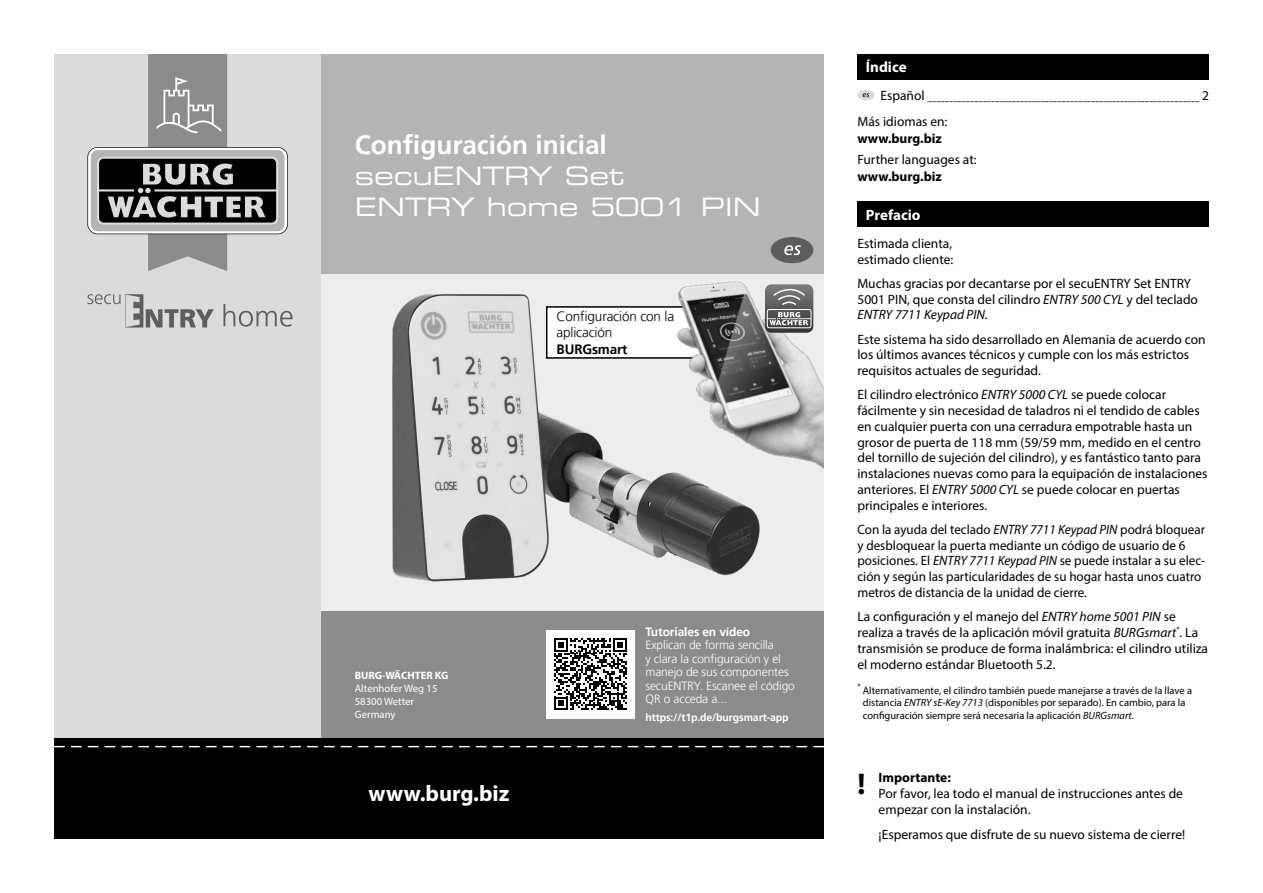
<style>
.page{position:relative;width:1263px;height:893px;background:#fff}
.page>*{position:absolute;margin:0;border:0;box-sizing:border-box;transform-origin:0 0}
.t1{font:700 30px "Myriad Pro";color:#000}
.t2{font:700 26.25px "Frutiger LT Pro";color:#fff}
.t3{font:25.5px/30.6px "Eurostile LT Std Ex 2";color:#fff}
.t4{font:700 22.5px "Myriad Pro";color:#fff}
.t5{font:700 15px "Myriad Pro";color:#fff}
.t6{font:13.5px/15.8px "Myriad Pro";color:#000}
.t7{font:700 13.5px "Myriad Pro";color:#000}
.t8{font:300 13.5px/16.2px "Frutiger LT Pro";letter-spacing:-.01em;color:#000}
.t9{font:700 13.5px "Frutiger LT Pro";letter-spacing:-.01em;color:#000}
.t10{font:300 12px/13.5px "Frutiger LT Pro";letter-spacing:-.01em;color:#fff}
.t11{font:700 12px "Frutiger LT Pro";letter-spacing:-.01em;color:#fff}
.t12{font:10.65px/12.9px "Myriad Pro";color:#fff}
.t13{font:700 10.65px "Myriad Pro";color:#fff}
.t14{font:10.5px/12.6px "Myriad Pro";color:#000}
.t15{font:700 10.5px "Frutiger LT Pro";letter-spacing:-.01em;color:#fff}
.s1{font-style:italic}
</style>
<div class="page">
<div style="left:54px;top:738px;width:770px;height:101px;background:#000"></div>
<div style="left:54px;top:54px;width:267px;height:684px;background:#dbdbdb"></div>
<svg style="left:54px;top:746px;width:770px;height:1px"></svg>
<div style="left:321px;top:610px;width:503px;height:128px;background:#8b8b8b"></div>
<div style="left:321px;top:54px;width:503px;height:220px;background:#b4b4b4"></div>
<div style="left:321px;top:274px;width:503px;height:336px;background:#ededed"></div>
<svg style="left:87px;top:54px;width:201px;height:217px"></svg>
<img style="left:564px;top:423px;width:196px;height:153px">
<img style="left:392px;top:294px;width:172px;height:288px">
<div style="left:546px;top:306px;width:175px;height:53px;background:#fff;border:2px solid #000"></div>
<img style="left:673px;top:281px;width:151px;height:196px">
<svg style="left:765px;top:284px;width:48px;height:49px;background:#7c7c7c"></svg>
<svg style="left:87px;top:294px;width:127px;height:33px"></svg>
<svg style="left:223px;top:304px;width:70px;height:23px"></svg>
<div style="left:857px;top:54px;width:352px;height:26px;background:#000"></div>
<svg style="left:927px;top:101px;width:272px;height:1px"></svg>
<div style="left:857px;top:90px;width:18px;height:10px;background:#dbdbdb;border-radius:50%"></div>
<svg style="left:863px;top:93px;width:6px;height:4px"></svg>
<div style="left:857px;top:202px;width:352px;height:25px;background:#000"></div>
<div style="left:771px;top:237px;width:42px;height:26px;background:#5d5d5d;border-radius:50%"></div>
<div style="left:546px;top:630px;width:89px;height:88px;background:#fff"></div>
<svg style="left:554px;top:638px;width:73px;height:72px"></svg>
<svg style="left:784px;top:245px;width:17px;height:10px"></svg>
<h2 class="t2" style="left:355px;top:129px;width:254px">Configuración inicial</h2>
<h3 class="t3" style="left:355px;top:160px;width:407px">secuENTRY Set<br>ENTRY home 5001 PIN</h3>
<p class="t8" style="left:557px;top:309px;width:119px">Configuración con la aplicación</p>
<p class="t9" style="left:557px;top:341px;width:72px">BURGsmart</p>
<p class="t13" style="left:355px;top:668px;width:95px">BURG-WÄCHTER KG</p>
<p class="t12" style="left:355px;top:682px;width:84px">Altenhofer Weg 15<br>58300 Wetter<br>Germany</p>
<h3 class="t4" style="left:369px;top:779px;width:142px">www.burg.biz</h3>
<p class="t11" style="left:645px;top:625px;width:106px">Tutoriales en vídeo</p>
<p class="t10" style="left:645px;top:639px;width:151px">Explican de forma sencilla<br>y clara la configuración y el manejo de sus componentes secuENTRY. Escanee el código<br>QR o acceda a...</p>
<p class="t15" style="left:645px;top:711px;width:145px">https://t1p.de/burgsmart-app</p>
<p class="t5" style="left:866px;top:58px;width:42px">Índice</p>
<p class="t6" style="left:880px;top:88px;width:46px">Español</p>
<p class="t6" style="left:1202px;top:88px;width:8px">2</p>
<p class="t6" style="left:857px;top:113px;width:92px">Más idiomas en:</p>
<p class="t7" style="left:857px;top:129px;width:86px">www.burg.biz</p>
<p class="t6" style="left:857px;top:151px;width:121px">Further languages at:</p>
<p class="t7" style="left:857px;top:168px;width:86px">www.burg.biz</p>
<p class="t5" style="left:866px;top:205px;width:56px">Prefacio</p>
<p class="t6" style="left:857px;top:235px;width:97px">Estimada clienta, estimado cliente:</p>
<p class="t6" style="left:857px;top:275px;width:342px">Muchas gracias por decantarse por el secuENTRY Set ENTRY<br>5001 PIN, que consta del cilindro <span class="s1">ENTRY 500 CYL</span> y del teclado<br><span class="s1">ENTRY 7711 Keypad PIN.</span></p>
<p class="t6" style="left:857px;top:331px;width:350px">Este sistema ha sido desarrollado en Alemania de acuerdo con los últimos avances técnicos y cumple con los más estrictos requisitos actuales de seguridad.</p>
<p class="t6" style="left:857px;top:387px;width:352px">El cilindro electrónico <span class="s1">ENTRY 5000 CYL</span> se puede colocar fácilmente y sin necesidad de taladros ni el tendido de cables en cualquier puerta con una cerradura empotrable hasta un grosor de puerta de 118 mm (59/59 mm, medido en el centro del tornillo de sujeción del cilindro), y es fantástico tanto para instalaciones nuevas como para la equipación de instalaciones anteriores. El <span class="s1">ENTRY 5000 CYL</span> se puede colocar en puertas principales e interiores.</p>
<p class="t6" style="left:857px;top:521px;width:349px">Con la ayuda del teclado <span class="s1">ENTRY 7711 Keypad PIN</span> podrá bloquear y desbloquear la puerta mediante un código de usuario de 6 posiciones. El <span class="s1">ENTRY 7711 Keypad PIN</span> se puede instalar a su elec&shy;ción y según las particularidades de su hogar hasta unos cuatro metros de distancia de la unidad de cierre.</p>
<p class="t6" style="left:857px;top:608px;width:352px">La configuración y el manejo del <span class="s1">ENTRY home 5001 PIN</span> se realiza a través de la aplicación móvil gratuita <span class="s1">BURGsmart</span><sup>*</sup>. La transmisión se produce de forma inalámbrica: el cilindro utiliza el moderno estándar Bluetooth 5.2.</p>
<p class="t14" style="left:863px;top:683px;width:331px;text-indent:-5px"><sup>*</sup> Alternativamente, el cilindro también puede manejarse a través de la llave a distancia <span class="s1">ENTRY sE-Key 7713</span> (disponibles por separado). En cambio, para la configuración siempre será necesaria la aplicación <span class="s1">BURGsmart</span>.</p>
<h1 class="t1" style="left:857px;top:765px;width:10px">!</h1>
<p class="t7" style="left:879px;top:769px;width:74px">Importante:</p>
<p class="t6" style="left:879px;top:785px;width:306px;line-height:16.2px">Por favor, lea todo el manual de instrucciones antes de empezar con la instalación.</p>
<p class="t6" style="left:879px;top:826px;width:308px">¡Esperamos que disfrute de su nuevo sistema de cierre!</p>
</div>
